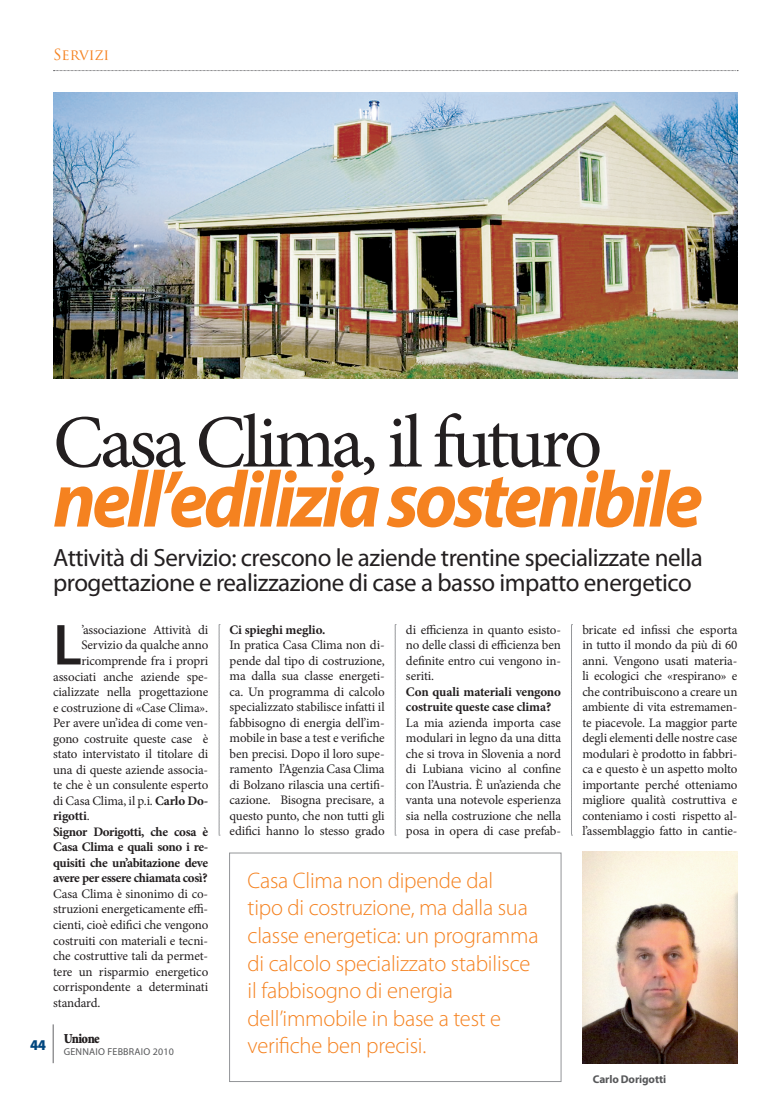
<style>
.page{position:relative;width:780px;height:1117px;background:#fff}
.page>*{position:absolute;margin:0;border:0;box-sizing:border-box;transform-origin:0 0}
._01_nuovo_titolo2{font:italic 700 80px "Myriad Pro";letter-spacing:-.05em;color:#f58220;scale:.95 1}
._01_nuovo_titolo1{font:75px "Minion Pro";letter-spacing:-.05em;color:#231f20}
._02_Testo{font:600 58.25px "Myriad Pro";color:#231f20}
._01_nuovo_titolo3{font:25px/25px "Myriad Pro";letter-spacing:-.02em;color:#231f20}
._05_Sommari_piè_pagi{font:300 22.5px/27.5px "Myriad Pro";letter-spacing:-.01em;color:#f58220}
._04_Box_3{font:15px "Trajan Pro";letter-spacing:-.01em;color:#f58220}
.t1{font:900 15px "Myriad Pro";color:#00467e;scale:.95 1}
.t2{font:900 13.75px "Minion Std";letter-spacing:-.04em;color:#231f20;scale:.9 1}
._02_Testo-2{font:13px/15.5px "Minion Pro";letter-spacing:-.01em;color:#231f20;text-align:justify}
._02_Testo-3{font:700 13px/15.5px "Minion Pro";letter-spacing:-.02em;color:#231f20;text-align:justify}
._03_Didascalie{font:700 11.25px "Myriad Pro";letter-spacing:-.01em;color:#57585a}
.t3{font:10px "Myriad Pro";letter-spacing:.02em;color:#57585a}
.s1{font-weight:700}
.s2{font-weight:400}
</style>
<div class="page">
<svg style="left:219px;top:624px;width:1px;height:211px"></svg>
<svg style="left:395px;top:624px;width:1px;height:211px"></svg>
<svg style="left:571px;top:624px;width:1px;height:211px"></svg>
<hr style="left:53px;top:1024px;width:1px;height:38px;background:#636366">
<svg style="left:53px;top:70px;width:685px;height:1px"></svg>
<img style="left:53px;top:93px;width:684px;height:285px">
<img style="left:582px;top:851px;width:155px;height:212px">
<div style="left:229px;top:852px;width:332px;height:229px;border:1px solid #939598"></div>
<p class="_04_Box_3" style="left:53px;top:45px;width:58px">SERVIZI</p>
<p class="_01_nuovo_titolo1" style="left:53px;top:392px;width:550px">Casa Clima, il futuro</p>
<p class="_01_nuovo_titolo2" style="left:53px;top:447px;width:685px">nell’edilizia sostenibile</p>
<p class="_01_nuovo_titolo3" style="left:53px;top:544px;width:651px">Attività di Servizio: crescono le aziende trentine specializzate nella progettazione e realizzazione di case a basso impatto energetico</p>
<p class="_02_Testo" style="left:53px;top:607px;width:30px">L</p>
<p class="_02_Testo-2" style="left:81px;top:622px;width:128px">’associazione Attività di</p>
<p class="_02_Testo-2" style="left:81px;top:637px;width:128px">Servizio da qualche anno</p>
<p class="_02_Testo-2" style="left:81px;top:653px;width:128px">ricomprende fra i propri</p>
<p class="_02_Testo-2" style="left:53px;top:668px;width:157px">associati anche aziende spe-</p>
<p class="_02_Testo-2" style="left:53px;top:684px;width:157px">cializzate nella progettazione</p>
<p class="_02_Testo-2" style="left:53px;top:699px;width:156px">e costruzione di «Case Clima».</p>
<p class="_02_Testo-2" style="left:53px;top:715px;width:157px">Per avere un’idea di come ven-</p>
<p class="_02_Testo-2" style="left:53px;top:730px;width:156px">gono costruite queste case è</p>
<p class="_02_Testo-2" style="left:53px;top:746px;width:157px">stato intervistato il titolare di</p>
<p class="_02_Testo-2" style="left:53px;top:761px;width:157px">una di queste aziende associa-</p>
<p class="_02_Testo-2" style="left:53px;top:777px;width:157px">te che è un consulente esperto</p>
<p class="_02_Testo-2" style="left:53px;top:792px;width:157px">di Casa Clima, il p.i. <span class="s1">Carlo Do-</span></p>
<p class="_02_Testo-3" style="left:53px;top:808px;width:38px">rigotti<span class="s2">.</span></p>
<p class="_02_Testo-3" style="left:53px;top:823px;width:157px">Signor Dorigotti, che cosa è Casa Clima e quali sono i re&shy;quisiti che un’abitazione deve avere per essere chiamata così?</p>
<p class="_02_Testo-2" style="left:53px;top:885px;width:157px">Casa Clima è sinonimo di co&shy;struzioni energeticamente effi&shy;cienti, cioè edifici che vengono costruiti con materiali e tecni&shy;che costruttive tali da permet&shy;tere un risparmio energetico corrispondente a determinati standard.</p>
<p class="t1" style="left:30px;top:1034px;width:18px">44</p>
<p class="t2" style="left:64px;top:1031px;width:42px">Unione</p>
<p class="t3" style="left:64px;top:1044px;width:112px">GENNAIO FEBBRAIO 2010</p>
<p class="_02_Testo-3" style="left:229px;top:621px;width:97px">Ci spieghi meglio.</p>
<p class="_02_Testo-2" style="left:229px;top:637px;width:157px">In pratica Casa Clima non di&shy;pende dal tipo di costruzione, ma dalla sua classe energeti&shy;ca. Un programma di calcolo specializzato stabilisce infatti il fabbisogno di energia dell’im&shy;mobile in base a test e verifiche ben precisi. Dopo il loro supe&shy;ramento l’Agenzia Casa Clima di Bolzano rilascia una certifi&shy;cazione. Bisogna precisare, a questo punto, che non tutti gli edifici hanno lo stesso grado</p>
<p class="_02_Testo-2" style="left:406px;top:622px;width:157px">di efficienza in quanto esisto&shy;no delle classi di efficienza ben definite entro cui vengono in&shy;seriti.</p>
<p class="_02_Testo-3" style="left:406px;top:683px;width:157px">Con quali materiali vengono costruite queste case clima?</p>
<p class="_02_Testo-2" style="left:406px;top:714px;width:157px">La mia azienda importa case modulari in legno da una ditta che si trova in Slovenia a nord di Lubiana vicino al confine con l’Austria. È un’azienda che vanta una notevole esperienza sia nella costruzione che nella posa in opera di case prefab-</p>
<p class="_05_Sommari_piè_pagi" style="left:247px;top:866px;width:292px">Casa Clima non dipende dal<br>tipo di costruzione, ma dalla sua classe energetica: un programma di calcolo specializzato stabilisce il fabbisogno di energia dell’immobile in base a test e verifiche ben precisi.</p>
<p class="_02_Testo-2" style="left:582px;top:622px;width:157px">bricate ed infissi che esporta in tutto il mondo da più di 60 anni. Vengono usati materia&shy;li ecologici che «respirano» e che contribuiscono a creare un ambiente di vita estremamen&shy;te piacevole. La maggior parte degli elementi delle nostre case modulari è prodotto in fabbri&shy;ca e questo è un aspetto molto importante perché otteniamo migliore qualità costruttiva e conteniamo i costi rispetto al&shy;l’assemblaggio fatto in cantie-</p>
<p class="_03_Didascalie" style="left:593px;top:1071px;width:75px">Carlo Dorigotti</p>
</div>
